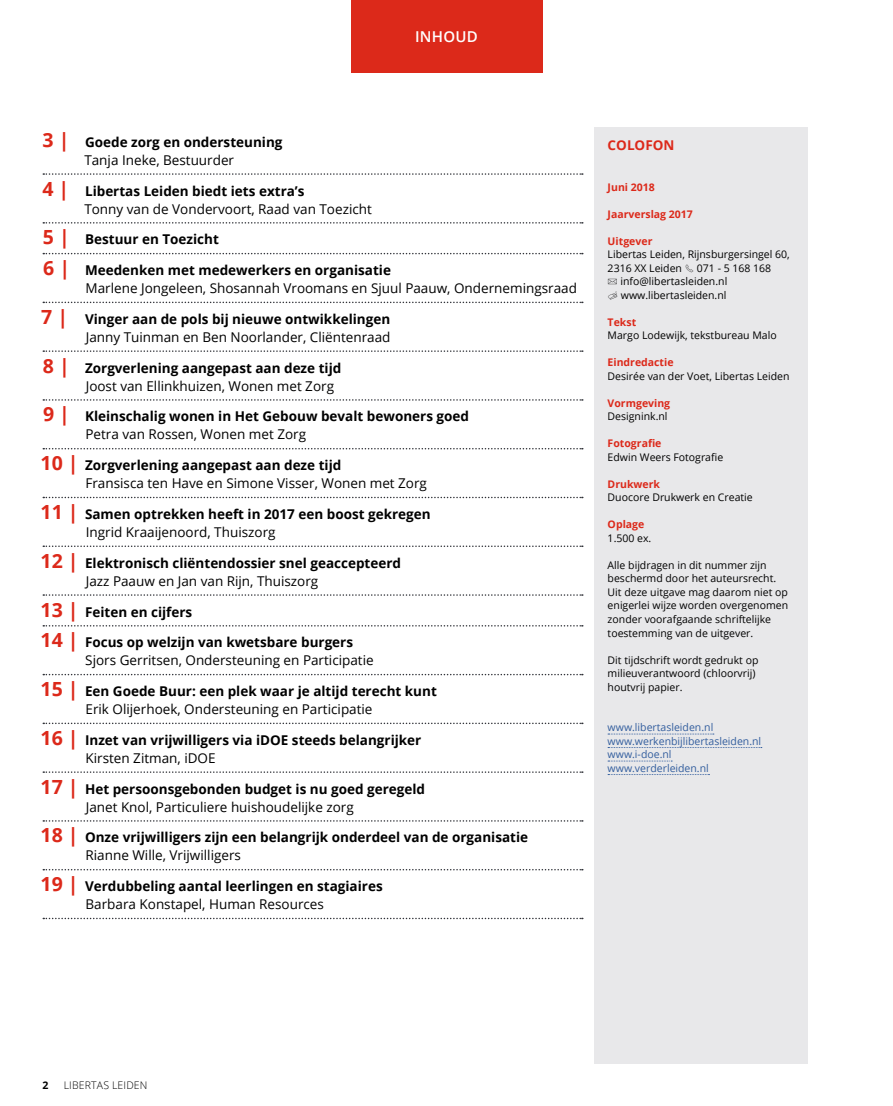
<style>
.page{position:relative;width:893px;height:1106px;background:#fff}
.page>*{position:absolute;margin:0;border:0;box-sizing:border-box;transform-origin:0 0}
.t1{font:600 15px "Open Sans";letter-spacing:.015em;color:#fff}
.t2{font:700 13.5px/18px "Open Sans";color:#000}
.t3{font:13.5px/18px "Open Sans";color:#000}
.t4{font:700 13.5px "Open Sans";color:#dc291a}
.t5{font:10.5px/13.5px "Open Sans";color:#000}
.t6{font:700 10.5px "Open Sans";color:#dc291a}
.t7{font:10.5px/13.5px "Open Sans";color:#335e9e}
.t8{font:300 10.5px "Open Sans";letter-spacing:.015em;color:#000}
.t9{font:700 10.5px "Open Sans";color:#000}
.s1{font-size:19.5px;color:#dc291a}
.s2{font-weight:400}
.s3{font-weight:700;font-size:19.5px;color:#dc291a}
.s4{font-weight:700}
</style>
<div class="page">
<div style="left:351px;top:0;width:191px;height:72px;background:#dc291a"></div>
<div style="left:595px;top:127px;width:213px;height:936px;background:#e8e8ea"></div>
<svg style="left:608px;top:733px;width:106px;height:1px"></svg>
<svg style="left:608px;top:747px;width:154px;height:1px"></svg>
<svg style="left:608px;top:760px;width:64px;height:1px"></svg>
<svg style="left:608px;top:774px;width:101px;height:1px"></svg>
<svg style="left:43px;top:173px;width:540px;height:2px"></svg>
<svg style="left:43px;top:222px;width:540px;height:1px"></svg>
<svg style="left:43px;top:253px;width:540px;height:1px"></svg>
<svg style="left:43px;top:302px;width:540px;height:1px"></svg>
<svg style="left:43px;top:350px;width:540px;height:2px"></svg>
<svg style="left:43px;top:399px;width:540px;height:2px"></svg>
<svg style="left:43px;top:448px;width:540px;height:1px"></svg>
<svg style="left:43px;top:497px;width:540px;height:1px"></svg>
<svg style="left:43px;top:545px;width:540px;height:2px"></svg>
<svg style="left:43px;top:594px;width:540px;height:2px"></svg>
<svg style="left:43px;top:625px;width:540px;height:1px"></svg>
<svg style="left:43px;top:674px;width:540px;height:1px"></svg>
<svg style="left:43px;top:722px;width:540px;height:2px"></svg>
<svg style="left:43px;top:771px;width:540px;height:2px"></svg>
<svg style="left:43px;top:820px;width:540px;height:1px"></svg>
<svg style="left:43px;top:869px;width:540px;height:1px"></svg>
<svg style="left:43px;top:917px;width:540px;height:2px"></svg>
<p class="t1" style="left:415px;top:27px;width:64px">INHOUD</p>
<p class="t2" style="left:42px;top:132px;width:242px;text-align:center"><span class="s1">3 |</span> Goede zorg en ondersteuning<br><span class="s2">Tanja Ineke, Bestuurder</span></p>
<p class="t3" style="left:84px;top:181px;width:289px;text-indent:-42px"><span class="s3">4 |</span> <span class="s4">Libertas Leiden biedt iets extra’s<br></span>Tonny van de Vondervoort, Raad van Toezicht</p>
<p class="t2" style="left:43px;top:230px;width:177px"><span class="s1">5 |</span> Bestuur en Toezicht</p>
<p class="t3" style="left:86px;top:261px;width:493px;text-indent:-42px"><span class="s3">6 |</span> <span class="s4">Meedenken met medewerkers en organisatie<br></span>Marlene Jongeleen, Shosannah Vroomans en Sjuul Paauw, Ondernemingsraad</p>
<p class="t3" style="left:41px;top:310px;width:351px;text-align:right"><span class="s3">7 |</span> <span class="s4">Vinger aan de pols bij nieuwe ontwikkelingen<br></span>Janny Tuinman en Ben Noorlander, Cliëntenraad</p>
<p class="t2" style="left:86px;top:358px;width:257px;text-indent:-43px"><span class="s1">8 |</span> Zorgverlening aangepast aan deze tijd<br><span class="s2">Joost van Ellinkhuizen, Wonen met Zorg</span></p>
<p class="t2" style="left:86px;top:407px;width:385px;text-indent:-42px"><span class="s1">9 |</span> Kleinschalig wonen in Het Gebouw bevalt bewoners goed<br><span class="s2">Petra van Rossen, Wonen met Zorg</span></p>
<p class="t3" style="left:86px;top:456px;width:343px;text-indent:-45px"><span class="s3">10 |</span> <span class="s4">Zorgverlening aangepast aan deze tijd<br></span>Fransisca ten Have en Simone Visser, Wonen met Zorg</p>
<p class="t2" style="left:86px;top:505px;width:347px;text-indent:-45px"><span class="s1">11 |</span> Samen optrekken heeft in 2017 een boost gekregen<br><span class="s2">Ingrid Kraaijenoord, Thuiszorg</span></p>
<p class="t2" style="left:86px;top:553px;width:317px;text-indent:-45px"><span class="s1">12 |</span> Elektronisch cliëntendossier snel geaccepteerd<br><span class="s2">Jazz Paauw en Jan van Rijn, Thuiszorg</span></p>
<p class="t2" style="left:41px;top:602px;width:153px"><span class="s1">13 |</span> Feiten en cijfers</p>
<p class="t3" style="left:85px;top:633px;width:290px;text-indent:-45px"><span class="s3">14 |</span> <span class="s4">Focus op welzijn van kwetsbare burgers<br></span>Sjors Gerritsen, Ondersteuning en Participatie</p>
<p class="t2" style="left:86px;top:682px;width:353px;text-indent:-45px"><span class="s1">15 |</span> Een Goede Buur: een plek waar je altijd terecht kunt<br><span class="s2">Erik Olijerhoek, Ondersteuning en Participatie</span></p>
<p class="t2" style="left:86px;top:730px;width:337px;text-indent:-45px"><span class="s1">16 |</span> Inzet van vrijwilligers via iDOE steeds belangrijker<br><span class="s2">Kirsten Zitman, iDOE</span></p>
<p class="t2" style="left:86px;top:779px;width:341px;text-indent:-45px"><span class="s1">17 |</span> Het persoonsgebonden budget is nu goed geregeld<br><span class="s2">Janet Knol, Particuliere huishoudelijke zorg</span></p>
<p class="t2" style="left:86px;top:828px;width:444px;text-indent:-45px"><span class="s1">18 |</span> Onze vrijwilligers zijn een belangrijk onderdeel van de organisatie<br><span class="s2">Rianne Wille, Vrijwilligers</span></p>
<p class="t2" style="left:86px;top:877px;width:299px;text-indent:-45px"><span class="s1">19 |</span> Verdubbeling aantal leerlingen en stagiaires<br><span class="s2">Barbara Konstapel, Human Resources</span></p>
<p class="t4" style="left:608px;top:136px;width:68px">COLOFON</p>
<p class="t6" style="left:608px;top:179px;width:49px">Juni 2018</p>
<p class="t6" style="left:608px;top:206px;width:87px">Jaarverslag 2017</p>
<p class="t6" style="left:608px;top:233px;width:46px">Uitgever</p>
<p class="t5" style="left:608px;top:247px;width:184px">Libertas Leiden, Rijnsburgersingel 60,<br>2316 XX Leiden ✓ 071 - 5 168 168</p>
<p class="t5" style="left:608px;top:274px;width:121px;text-align:right">◆ info@libertasleiden.nl www.libertasleiden.nl</p>
<p class="t6" style="left:608px;top:314px;width:30px">Tekst</p>
<p class="t5" style="left:608px;top:328px;width:171px">Margo Lodewijk, tekstbureau Malo</p>
<p class="t6" style="left:608px;top:355px;width:67px">Eindredactie</p>
<p class="t5" style="left:608px;top:369px;width:183px">Desirée van der Voet, Libertas Leiden</p>
<p class="t6" style="left:608px;top:395px;width:64px">Vormgeving</p>
<p class="t5" style="left:608px;top:409px;width:61px">Designink.nl</p>
<p class="t6" style="left:608px;top:436px;width:55px">Fotografie</p>
<p class="t5" style="left:608px;top:450px;width:117px">Edwin Weers Fotografie</p>
<p class="t6" style="left:608px;top:476px;width:54px">Drukwerk</p>
<p class="t5" style="left:608px;top:490px;width:147px">Duocore Drukwerk en Creatie</p>
<p class="t6" style="left:608px;top:517px;width:38px">Oplage</p>
<p class="t5" style="left:608px;top:531px;width:45px">1.500 ex.</p>
<p class="t5" style="left:608px;top:558px;width:182px">Alle bijdragen in dit nummer zijn beschermd door het auteursrecht.<br>Uit deze uitgave mag daarom niet op enigerlei wijze worden overgenomen zonder voorafgaande schriftelijke toestemming van de uitgever.</p>
<p class="t5" style="left:608px;top:652px;width:152px">Dit tijdschrift wordt gedrukt op milieuverantwoord (chloorvrij) houtvrij papier.</p>
<p class="t7" style="left:608px;top:720px;width:155px">www.libertasleiden.nl www.werkenbijlibertasleiden.nl www.i-doe.nl www.verderleiden.nl</p>
<p class="t9" style="left:43px;top:1077px;width:7px">2</p>
<p class="t8" style="left:64px;top:1077px;width:85px">LIBERTAS LEIDEN</p>
</div>
